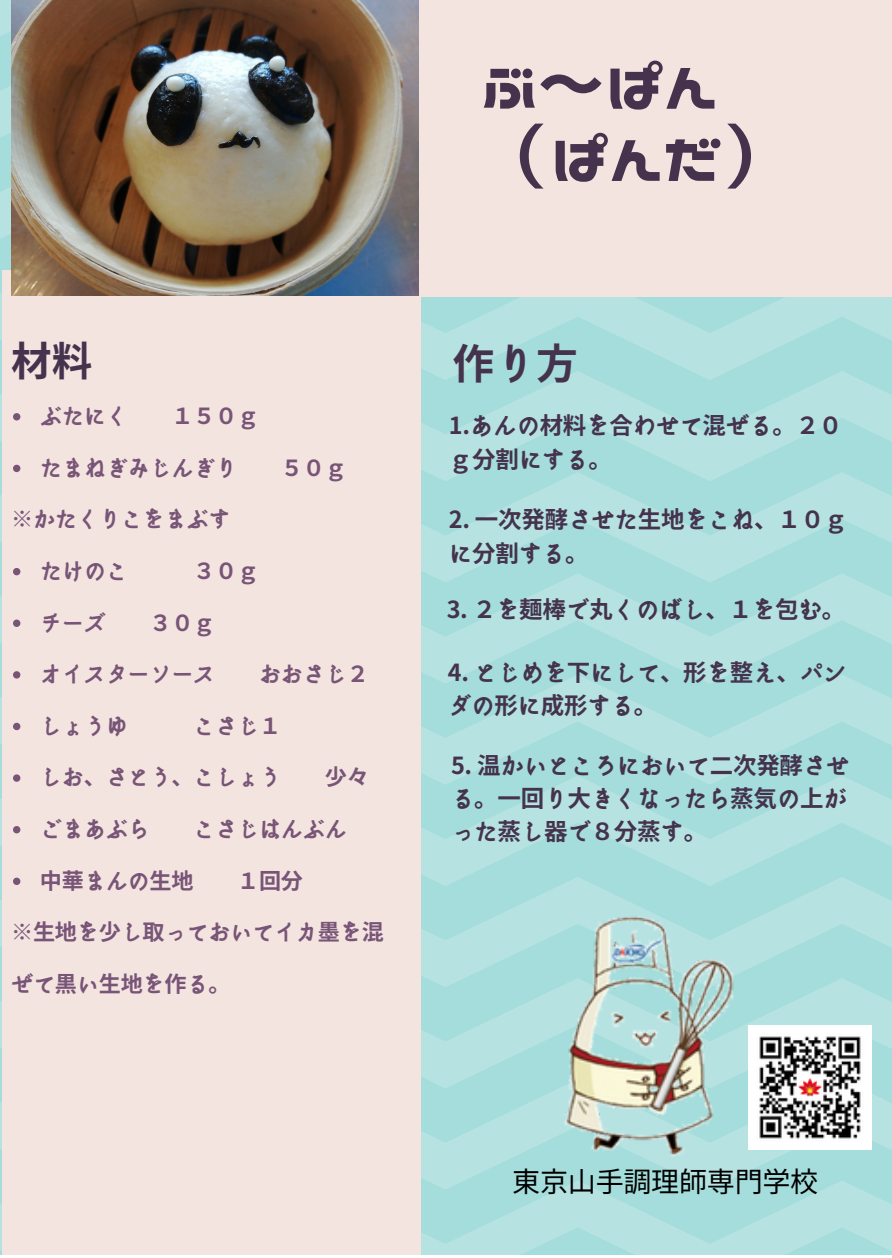
<style>
.page{position:relative;width:892px;height:1258px;background:#fff}
.page>*{position:absolute;margin:0;border:0;box-sizing:border-box;transform-origin:0 0}
.t1{font:69px "Nico Kaku";color:#45334e}
.t2{font:700 41.7px "irohakaku C";color:#45334e}
.t3{font:700 40.5px "irohakaku C";color:#45334e}
.t4{font:28.2px "irohakaku C";letter-spacing:-.01em;color:#000}
.t5{font:700 23.4px/33.3px "irohakaku C";letter-spacing:-.01em;color:#45334e}
.t6{font:700 22.2px "irohakaku C";letter-spacing:-.01em;color:#785577}
</style>
<div class="page">
<div style="left:0;top:0;width:891px;height:1255px;background:linear-gradient(to bottom,#b1e0de,#ade0de)"></div>
<div style="left:3px;top:270px;width:417px;height:985px;background:#f4e4e0"></div>
<img style="left:11px;top:0;width:408px;height:295px">
<div style="left:419px;top:0;width:472px;height:296px;background:#f4e4e0"></div>
<img style="left:534px;top:914px;width:213px;height:245px">
<svg style="left:13px;top:413px;width:7px;height:7px"></svg>
<svg style="left:13px;top:465px;width:7px;height:7px"></svg>
<svg style="left:13px;top:568px;width:7px;height:7px"></svg>
<svg style="left:13px;top:619px;width:7px;height:8px"></svg>
<svg style="left:13px;top:671px;width:7px;height:7px"></svg>
<svg style="left:13px;top:723px;width:7px;height:7px"></svg>
<svg style="left:13px;top:774px;width:7px;height:8px"></svg>
<svg style="left:13px;top:826px;width:7px;height:7px"></svg>
<svg style="left:13px;top:877px;width:7px;height:8px"></svg>
<img style="left:748px;top:1025px;width:123px;height:124px">
<p class="t3" style="left:11px;top:332px;width:83px">材料</p>
<p class="t6" style="left:40px;top:400px;width:89px">ぶたにく</p>
<p class="t6" style="left:171px;top:400px;width:89px">１５０ｇ</p>
<p class="t6" style="left:40px;top:452px;width:199px">たまねぎみじんぎり</p>
<p class="t6" style="left:281px;top:452px;width:67px">５０ｇ</p>
<p class="t6" style="left:11px;top:503px;width:221px">※かたくりこをまぶす</p>
<p class="t6" style="left:40px;top:555px;width:89px">たけのこ</p>
<p class="t6" style="left:193px;top:555px;width:67px">３０ｇ</p>
<p class="t6" style="left:40px;top:607px;width:67px">チーズ</p>
<p class="t6" style="left:149px;top:607px;width:67px">３０ｇ</p>
<p class="t6" style="left:40px;top:658px;width:177px">オイスターソース</p>
<p class="t6" style="left:259px;top:658px;width:111px">おおさじ２</p>
<p class="t6" style="left:40px;top:710px;width:89px">しょうゆ</p>
<p class="t6" style="left:193px;top:710px;width:89px">こさじ１</p>
<p class="t6" style="left:40px;top:761px;width:243px">しお、さとう、こしょう</p>
<p class="t6" style="left:325px;top:761px;width:46px">少々</p>
<p class="t6" style="left:40px;top:813px;width:111px">ごまあぶら</p>
<p class="t6" style="left:193px;top:813px;width:155px">こさじはんぶん</p>
<p class="t6" style="left:40px;top:865px;width:155px">中華まんの生地</p>
<p class="t6" style="left:237px;top:865px;width:67px">１回分</p>
<p class="t6" style="left:11px;top:916px;width:374px">※生地を少し取っておいてイカ墨を混</p>
<p class="t6" style="left:11px;top:968px;width:221px">ぜて黒い生地を作る。</p>
<p class="t1" style="left:481px;top:49px;width:236px">ぶ～ぱん</p>
<p class="t1" style="left:481px;top:122px;width:309px">（ぱんだ）</p>
<p class="t2" style="left:452px;top:334px;width:127px">作り方</p>
<p class="t5" style="left:449px;top:409px;width:395px">1.あんの材料を合わせて混ぜる。２０ｇ分割にする。</p>
<p class="t5" style="left:449px;top:503px;width:400px">2. 一次発酵させた生地をこね、１０ｇに分割する。</p>
<p class="t5" style="left:446px;top:592px;width:400px">3. ２を麺棒で丸くのばし、１を包む。</p>
<p class="t5" style="left:447px;top:655px;width:400px">4. とじめを下にして、形を整え、パンダの形に成形する。</p>
<p class="t5" style="left:451px;top:748px;width:400px">5. 温かいところにおいて二次発酵させる。一回り大きくなったら蒸気の上がった蒸し器で８分蒸す。</p>
<p class="t4" style="left:512px;top:1161px;width:307px">東京山手調理師専門学校</p>
</div>
